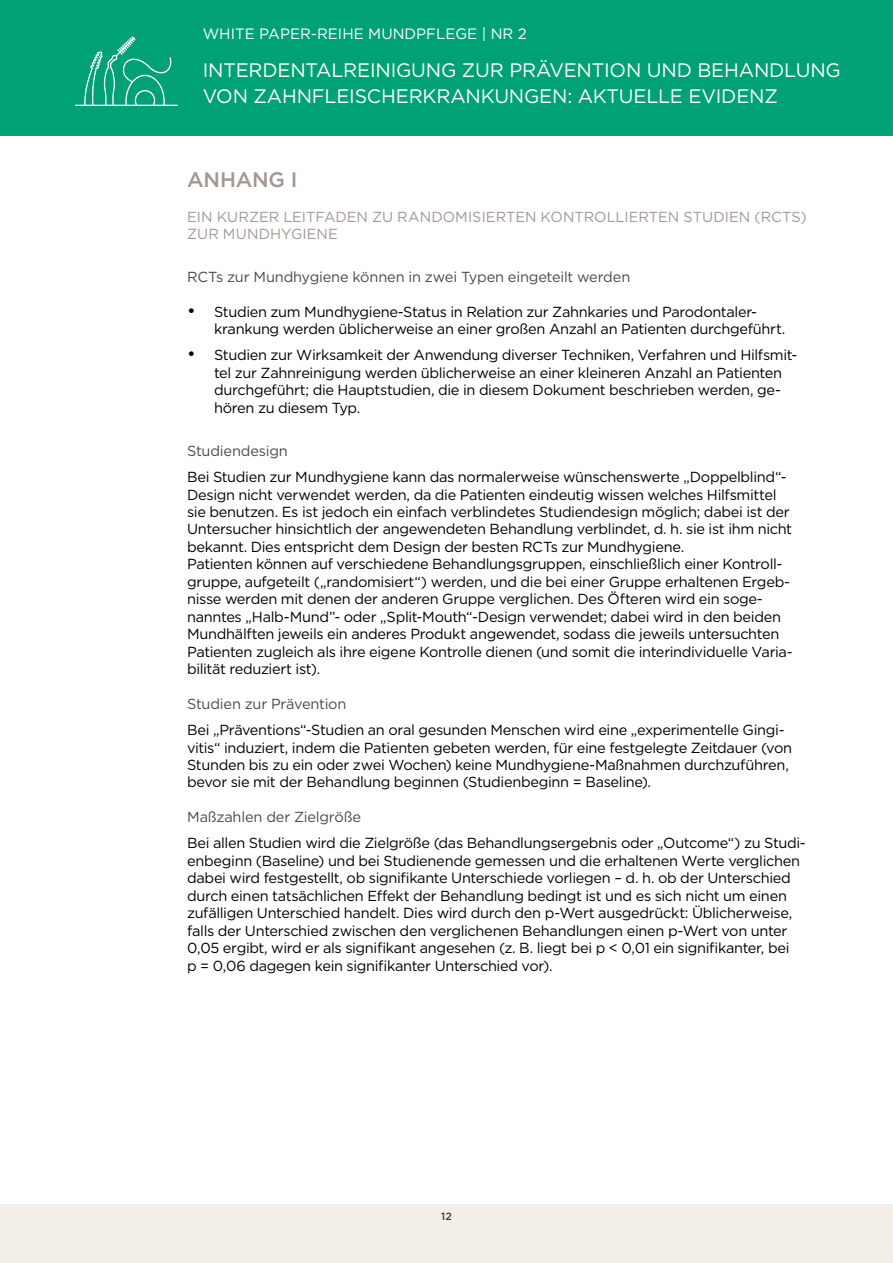
<style>
.page{position:relative;width:893px;height:1263px;background:#fff}
.page>*{position:absolute;margin:0;border:0;box-sizing:border-box;transform-origin:0 0}
.t1{font:500 21px "Gotham";letter-spacing:-.01em;color:#a39792}
.t2{font:19.5px/25.5px "Gotham";letter-spacing:-.01em;color:#fff}
.t3{font:15px "Gotham";color:#fff}
.t4{font:14.55px/17.4px "Gotham";letter-spacing:-.02em;color:#000}
.t5{font:14.55px "Gotham";letter-spacing:-.015em;color:#4a4a49}
.t6{font:14.55px/17.4px "Gotham";color:#a39792}
.t7{font:500 10.5px "Gotham";color:#3c3c3b}
.s1{font-size:18px}
</style>
<div class="page">
<div style="left:0;top:0;width:893px;height:136px;background:#00a174"></div>
<div style="left:0;top:1204px;width:893px;height:59px;background:#f3eee8"></div>
<svg style="left:75px;top:36px;width:103px;height:70px"></svg>
<p class="t3" style="left:203px;top:24px;width:326px">WHITE PAPER-REIHE MUNDPFLEGE | NR 2</p>
<h2 class="t2" style="left:203px;top:57px;width:640px">INTERDENTALREINIGUNG ZUR PRÄVENTION UND BEHANDLUNG<br>VON ZAHNFLEISCHERKRANKUNGEN: AKTUELLE EVIDENZ</h2>
<h1 class="t1" style="left:187px;top:166px;width:112px">ANHANG I</h1>
<p class="t6" style="left:187px;top:208px;width:621px">EIN KURZER LEITFADEN ZU RANDOMISIERTEN KONTROLLIERTEN STUDIEN (RCTS)<br>ZUR MUNDHYGIENE</p>
<p class="t5" style="left:187px;top:267px;width:445px">RCTs zur Mundhygiene können in zwei Typen eingeteilt werden</p>
<p class="t4" style="left:214px;top:303px;width:573px;text-indent:-27px"><span class="s1">•</span> Studien zum Mundhygiene-Status in Relation zur Zahnkaries und Parodontaler&shy;krankung werden üblicherweise an einer großen Anzahl an Patienten durchgeführt.</p>
<p class="t4" style="left:214px;top:346px;width:585px;text-indent:-27px"><span class="s1">•</span> Studien zur Wirksamkeit der Anwendung diverser Techniken, Verfahren und Hilfsmit&shy;tel zur Zahnreinigung werden üblicherweise an einer kleineren Anzahl an Patienten durchgeführt; die Hauptstudien, die in diesem Dokument beschrieben werden, ge&shy;hören zu diesem Typ.</p>
<p class="t5" style="left:187px;top:442px;width:102px">Studiendesign</p>
<p class="t4" style="left:187px;top:468px;width:607px">Bei Studien zur Mundhygiene kann das normalerweise wünschenswerte „Doppelblind“- Design nicht verwendet werden, da die Patienten eindeutig wissen welches Hilfsmittel sie benutzen. Es ist jedoch ein einfach verblindetes Studiendesign möglich; dabei ist der Untersucher hinsichtlich der angewendeten Behandlung verblindet, d. h. sie ist ihm nicht bekannt. Dies entspricht dem Design der besten RCTs zur Mundhygiene.<br>Patienten können auf verschiedene Behandlungsgruppen, einschließlich einer Kontroll&shy;gruppe, aufgeteilt („randomisiert“) werden, und die bei einer Gruppe erhaltenen Ergeb&shy;nisse werden mit denen der anderen Gruppe verglichen. Des Öfteren wird ein soge&shy;nanntes „Halb-Mund”- oder „Split-Mouth“-Design verwendet; dabei wird in den beiden Mundhälften jeweils ein anderes Produkt angewendet, sodass die jeweils untersuchten Patienten zugleich als ihre eigene Kontrolle dienen (und somit die interindividuelle Varia&shy;bilität reduziert ist).</p>
<p class="t5" style="left:187px;top:695px;width:161px">Studien zur Prävention</p>
<p class="t4" style="left:187px;top:721px;width:607px">Bei „Präventions“-Studien an oral gesunden Menschen wird eine „experimentelle Gingi&shy;vitis“ induziert, indem die Patienten gebeten werden, für eine festgelegte Zeitdauer (von Stunden bis zu ein oder zwei Wochen) keine Mundhygiene-Maßnahmen durchzuführen, bevor sie mit der Behandlung beginnen (Studienbeginn = Baseline).</p>
<p class="t5" style="left:187px;top:808px;width:176px">Maßzahlen der Zielgröße</p>
<p class="t4" style="left:187px;top:834px;width:620px">Bei allen Studien wird die Zielgröße (das Behandlungsergebnis oder „Outcome“) zu Studi&shy;enbeginn (Baseline) und bei Studienende gemessen und die erhaltenen Werte verglichen dabei wird festgestellt, ob signifikante Unterschiede vorliegen – d. h. ob der Unterschied durch einen tatsächlichen Effekt der Behandlung bedingt ist und es sich nicht um einen zufälligen Unterschied handelt. Dies wird durch den p-Wert ausgedrückt: Üblicherweise, falls der Unterschied zwischen den verglichenen Behandlungen einen p-Wert von unter 0,05 ergibt, wird er als signifikant angesehen (z. B. liegt bei p &lt; 0,01 ein signifikanter, bei<br>p = 0,06 dagegen kein signifikanter Unterschied vor).</p>
<p class="t7" style="left:441px;top:1210px;width:12px">12</p>
</div>
